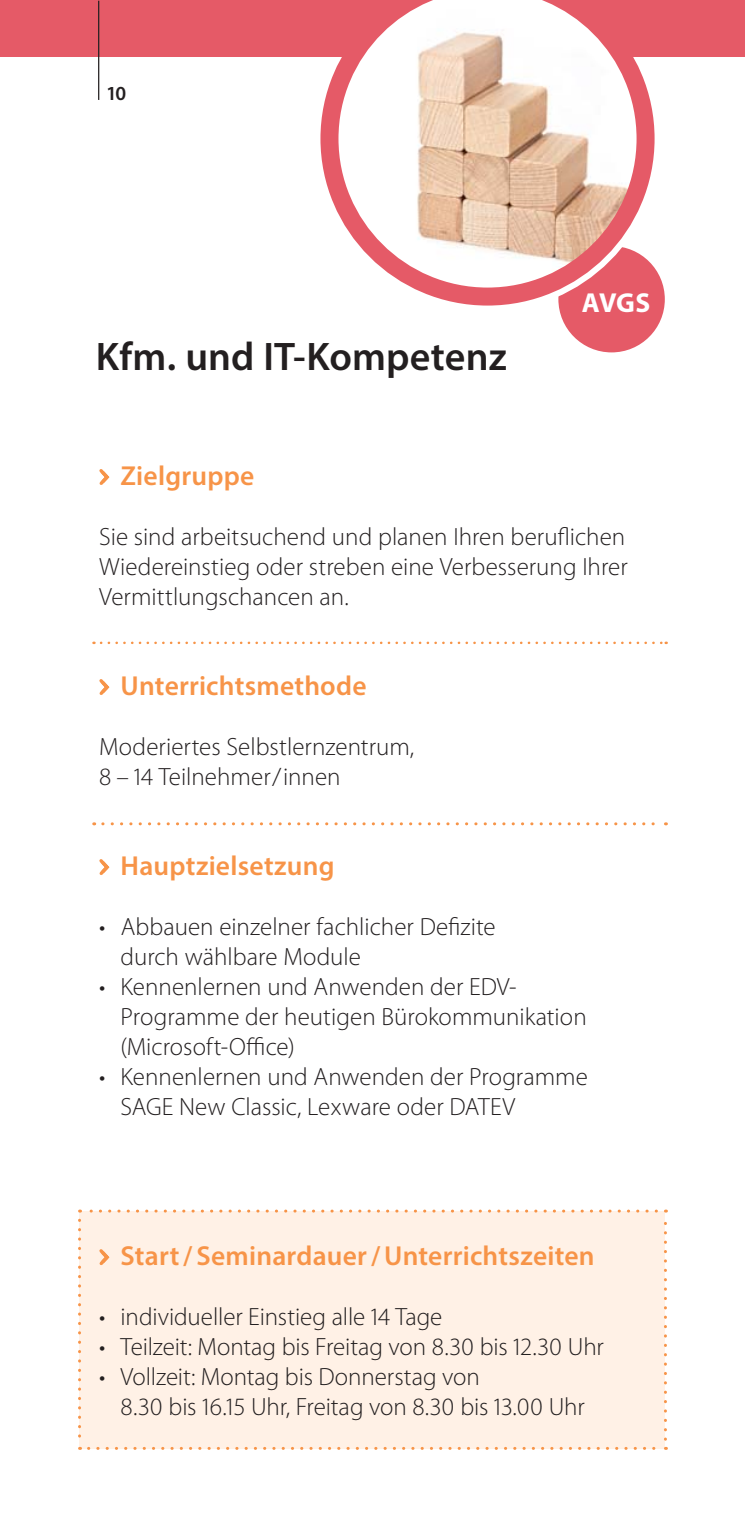
<style>
.page{position:relative;width:745px;height:1531px;background:#fff}
.page>*{position:absolute;margin:0;border:0;box-sizing:border-box;transform-origin:0 0}
.t1{font:600 40px "Myriad Pro";letter-spacing:.005em;color:#231f20}
.t2{font:600 27.5px "Myriad Pro";letter-spacing:.01em;color:#f79448}
.t3{font:700 27.5px "Myriad Pro";color:#fff}
.t4{font:300 25px/30px "Myriad Pro";color:#231f20}
.t5{font:600 20px "Myriad Pro";color:#231f20}
</style>
<div class="page">
<div style="left:558px;top:246px;width:106px;height:106px;background:#e55a67;border-radius:50%"></div>
<div style="left:0;top:0;width:744px;height:57px;background:#e55a67"></div>
<svg style="left:320px;top:0;width:334px;height:306px"></svg>
<svg style="left:101px;top:641px;width:565px;height:3px"></svg>
<svg style="left:103px;top:822px;width:563px;height:3px"></svg>
<div style="left:79px;top:1211px;width:586px;height:237px;background:#fff1e6"></div>
<svg style="left:78px;top:1220px;width:3px;height:230px"></svg>
<svg style="left:88px;top:1447px;width:578px;height:3px"></svg>
<svg style="left:664px;top:1209px;width:2px;height:230px"></svg>
<svg style="left:79px;top:1209px;width:577px;height:3px"></svg>
<svg style="left:99px;top:469px;width:11px;height:16px"></svg>
<svg style="left:99px;top:679px;width:11px;height:16px"></svg>
<svg style="left:99px;top:859px;width:11px;height:16px"></svg>
<svg style="left:99px;top:1249px;width:11px;height:16px"></svg>
<hr style="left:98px;top:1px;width:1px;height:99px;background:#231f20">
<p class="t5" style="left:108px;top:86px;width:20px">10</p>
<h1 class="t1" style="left:96px;top:341px;width:412px">Kfm. und IT-Kompetenz</h1>
<p class="t3" style="left:581px;top:292px;width:70px">AVGS</p>
<p class="t2" style="left:120px;top:465px;width:135px">Zielgruppe</p>
<p class="t4" style="left:99px;top:524px;width:529px;text-align:justify">Sie sind arbeitsuchend und planen Ihren beruflichen Wiedereinstieg oder streben eine Verbesserung Ihrer Vermittlungschancen an.</p>
<p class="t2" style="left:120px;top:675px;width:247px">Unterrichtsmethode</p>
<p class="t4" style="left:99px;top:734px;width:316px">Moderiertes Selbstlernzentrum,<br>8 – 14 Teilnehmer/innen</p>
<p class="t2" style="left:120px;top:855px;width:215px">Hauptzielsetzung</p>
<p class="t4" style="left:120px;top:914px;width:376px;text-indent:-21px">• Abbauen einzelner fachlicher Defizite durch wählbare Module</p>
<p class="t4" style="left:120px;top:974px;width:467px;text-indent:-21px">• Kennenlernen und Anwenden der EDV-<br>Programme der heutigen Bürokommunikation (Microsoft-Office)</p>
<p class="t4" style="left:120px;top:1064px;width:468px;text-indent:-21px">• Kennenlernen und Anwenden der Programme<br>SAGE New Classic, Lexware oder DATEV</p>
<p class="t2" style="left:120px;top:1245px;width:475px">Start / Seminardauer / Unterrichtszeiten</p>
<p class="t4" style="left:99px;top:1304px;width:344px">• individueller Einstieg alle 14 Tage</p>
<p class="t4" style="left:99px;top:1334px;width:506px">• Teilzeit: Montag bis Freitag von 8.30 bis 12.30 Uhr</p>
<p class="t4" style="left:120px;top:1364px;width:465px;text-indent:-21px">• Vollzeit: Montag bis Donnerstag von<br>8.30 bis 16.15 Uhr, Freitag von 8.30 bis 13.00 Uhr</p>
</div>
